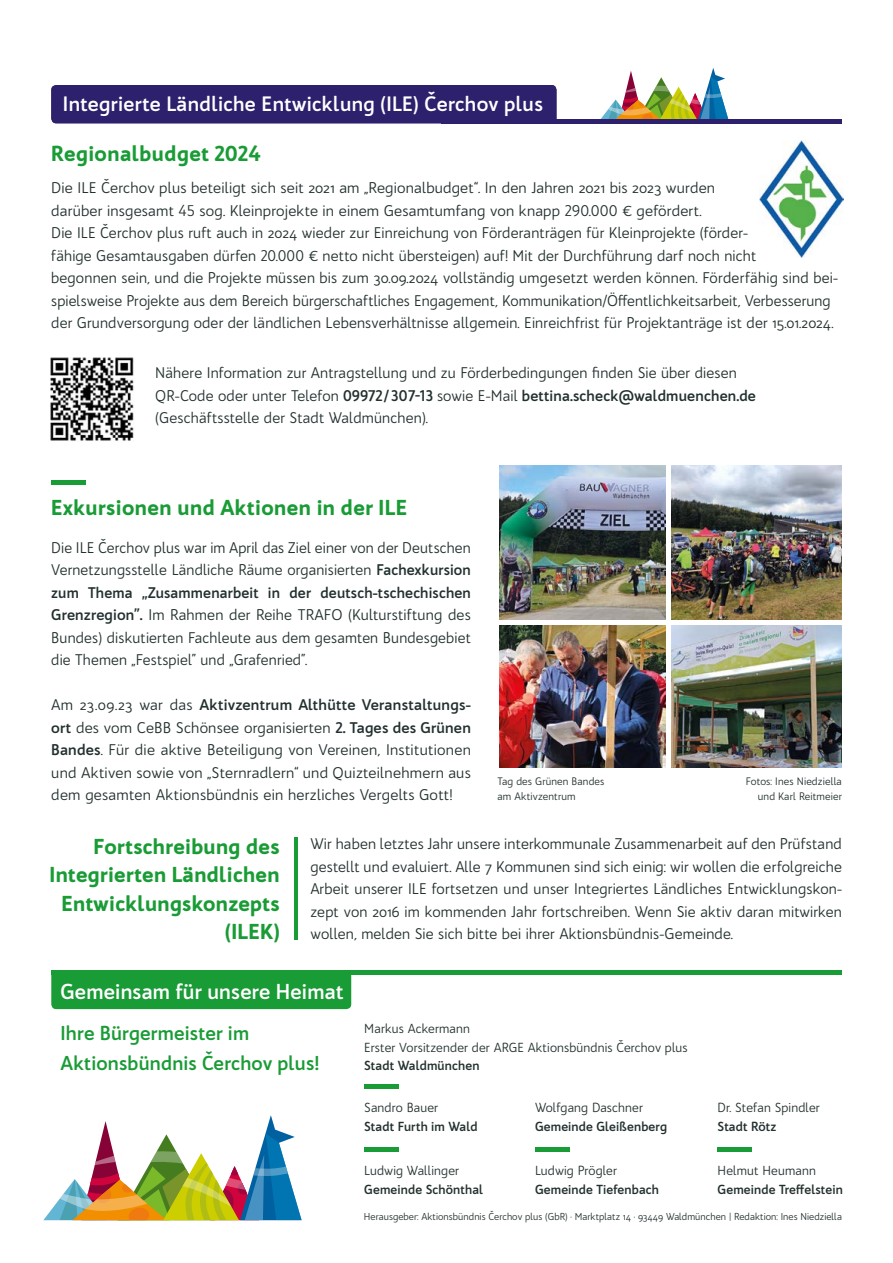
<style>
.page{position:relative;width:893px;height:1263px;background:#fff}
.page>*{position:absolute;margin:0;border:0;box-sizing:border-box;transform-origin:0 0}
.t1{font:900 21px/28.5px "Bw Quinta Pro";letter-spacing:.015em;color:#199b35;text-align:right}
.t2{font:700 21px "Bw Quinta Pro";letter-spacing:.01em;color:#fff}
.t3{font:700 20.25px "Bw Quinta Pro";letter-spacing:.015em;color:#fff}
.t4{font:700 19.5px/30px "Bw Quinta Pro";letter-spacing:.01em;color:#199b35}
.t5{font:15px/22.5px "Bw Quinta Pro";letter-spacing:.01em;color:#22302f;text-align:justify}
.t6{font:12.75px/18.8px "Bw Quinta Pro";letter-spacing:.01em;color:#22302f}
.t7{font:700 12.75px "Bw Quinta Pro";letter-spacing:.01em;color:#22302f}
.t8{font:10.5px/15px "Bw Quinta Pro";letter-spacing:.01em;color:#22302f}
.t9{font:9.75px "Bw Quinta Pro";letter-spacing:.005em;color:#22302f}
.s1{font-weight:700}
</style>
<div class="page">
<div style="left:51px;top:971px;width:300px;height:38px;background:#199b35;border-radius:5px"></div>
<div style="left:51px;top:480px;width:34px;height:5px;background:#199b35"></div>
<hr style="left:294px;top:837px;width:4px;height:102px;background:#199b35">
<div style="left:51px;top:85px;width:505px;height:38px;background:#2d216d;border-radius:5px"></div>
<svg style="left:553px;top:68px;width:289px;height:55px"></svg>
<hr style="left:51px;top:971px;width:791px;height:4px;background:#199b35">
<hr style="left:364px;top:1084px;width:34px;height:4px;background:#199b35">
<hr style="left:535px;top:1147px;width:34px;height:4px;background:#199b35">
<hr style="left:364px;top:1147px;width:34px;height:4px;background:#199b35">
<hr style="left:718px;top:1147px;width:34px;height:4px;background:#199b35">
<img style="left:760px;top:140px;width:84px;height:117px">
<svg style="left:43px;top:1115px;width:259px;height:105px"></svg>
<img style="left:50px;top:357px;width:84px;height:84px">
<img style="left:499px;top:625px;width:166px;height:142px">
<img style="left:499px;top:466px;width:166px;height:153px">
<img style="left:672px;top:625px;width:170px;height:142px">
<img style="left:672px;top:466px;width:170px;height:153px">
<h2 class="t3" style="left:63px;top:91px;width:482px">Integrierte Ländliche Entwicklung (ILE) Čerchov plus</h2>
<h1 class="t1" style="left:51px;top:140px;width:211px">Regionalbudget 2024</h1>
<p class="t5" style="left:51px;top:177px;width:788px;text-align:left">Die ILE Čerchov plus beteiligt sich seit 2021 am „Regionalbudget“. In den Jahren 2021 bis 2023 wurden<br>darüber insgesamt 45 sog. Kleinprojekte in einem Gesamtumfang von knapp 290.000 € gefördert.<br>Die ILE Čerchov plus ruft auch in 2024 wieder zur Einreichung von Förderanträgen für Kleinprojekte (förder-<br>fähige Gesamtausgaben dürfen 20.000 € netto nicht übersteigen) auf! Mit der Durchführung darf noch nicht<br>begonnen sein, und die Projekte müssen bis zum 30.09.2024 vollständig umgesetzt werden können. Förderfähig sind bei&shy;spielsweise Projekte aus dem Bereich bürgerschaftliches Engagement, Kommunikation/Öffentlichkeitsarbeit, Verbesserung der Grundversorgung oder der ländlichen Lebensverhältnisse allgemein. Einreichfrist für Projektanträge ist der 15.01.2024.</p>
<p class="t5" style="left:155px;top:362px;width:602px;text-align:left">Nähere Information zur Antragstellung und zu Förderbedingungen finden Sie über diesen<br>QR-Code oder unter Telefon <span class="s1">09972/ 307-13</span> sowie E-Mail <span class="s1">bettina.scheck@waldmuenchen.de </span>(Geschäftsstelle der Stadt Waldmünchen).</p>
<h1 class="t1" style="left:51px;top:494px;width:357px">Exkursionen und Aktionen in der ILE</h1>
<p class="t5" style="left:51px;top:536px;width:421px">Die ILE Čerchov plus war im April das Ziel einer von der Deutschen Vernetzungsstelle Ländliche Räume organisierten <span class="s1">Fachexkursion zum Thema „Zusammenarbeit in der deutsch-tschechischen Grenzregion”.</span> Im Rahmen der Reihe TRAFO (Kulturstiftung des Bundes) diskutierten Fachleute aus dem gesamten Bundesgebiet die Themen „Festspiel” und „Grafenried”.</p>
<p class="t5" style="left:51px;top:693px;width:421px">Am 23.09.23 war das <span class="s1">Aktivzentrum Althütte Veranstaltungs&shy;ort</span> des vom CeBB Schönsee organisierten <span class="s1">2. Tages des Grünen Bandes</span>. Für die aktive Beteiligung von Vereinen, Institutionen und Aktiven sowie von „Sternradlern“ und Quizteilnehmern aus dem gesamten Aktionsbündnis ein herzliches Vergelts Gott!</p>
<p class="t5" style="left:310px;top:832px;width:533px">Wir haben letztes Jahr unsere interkommunale Zusammenarbeit auf den Prüfstand gestellt und evaluiert. Alle 7 Kommunen sind sich einig: wir wollen die erfolgreiche Arbeit unserer ILE fortsetzen und unser Integriertes Ländliches Entwicklungskon&shy;zept von 2016 im kommenden Jahr fortschreiben. Wenn Sie aktiv daran mitwirken wollen, melden Sie sich bitte bei ihrer Aktionsbündnis-Gemeinde.</p>
<p class="t8" style="left:497px;top:774px;width:109px">Tag des Grünen Bandes am Aktivzentrum</p>
<p class="t8" style="left:746px;top:774px;width:98px;text-align:right">Fotos: Ines Niedziella und Karl Reitmeier</p>
<h1 class="t1" style="left:50px;top:832px;width:231px">Fortschreibung des<br>Integrierten Ländlichen<br>Entwicklungskonzepts (ILEK)</h1>
<h1 class="t2" style="left:61px;top:978px;width:284px">Gemeinsam für unsere Heimat</h1>
<h3 class="t4" style="left:61px;top:1018px;width:261px">Ihre Bürgermeister im<br>Aktionsbündnis Čerchov plus!</h3>
<p class="t6" style="left:364px;top:1019px;width:325px">Markus Ackermann<br>Erster Vorsitzender der ARGE Aktionsbündnis Čerchov plus</p>
<p class="t7" style="left:364px;top:1058px;width:117px">Stadt Waldmünchen</p>
<p class="t6" style="left:364px;top:1098px;width:75px">Sandro Bauer</p>
<p class="t7" style="left:364px;top:1118px;width:115px">Stadt Furth im Wald</p>
<p class="t6" style="left:364px;top:1161px;width:96px">Ludwig Wallinger</p>
<p class="t7" style="left:364px;top:1181px;width:121px">Gemeinde Schönthal</p>
<p class="t6" style="left:535px;top:1098px;width:109px">Wolfgang Daschner</p>
<p class="t7" style="left:535px;top:1118px;width:134px">Gemeinde Gleißenberg</p>
<p class="t6" style="left:535px;top:1161px;width:84px">Ludwig Prögler</p>
<p class="t7" style="left:535px;top:1181px;width:126px">Gemeinde Tiefenbach</p>
<p class="t6" style="left:718px;top:1098px;width:104px">Dr. Stefan Spindler</p>
<p class="t7" style="left:718px;top:1118px;width:60px">Stadt Rötz</p>
<p class="t6" style="left:718px;top:1161px;width:100px">Helmut Heumann</p>
<p class="t7" style="left:718px;top:1181px;width:127px">Gemeinde Treffelstein</p>
<p class="t9" style="left:364px;top:1211px;width:480px">Herausgeber: Aktionsbündnis Čerchov plus (GbR) · Marktplatz 14 · 93449 Waldmünchen | Redaktion: Ines Niedziella</p>
</div>
